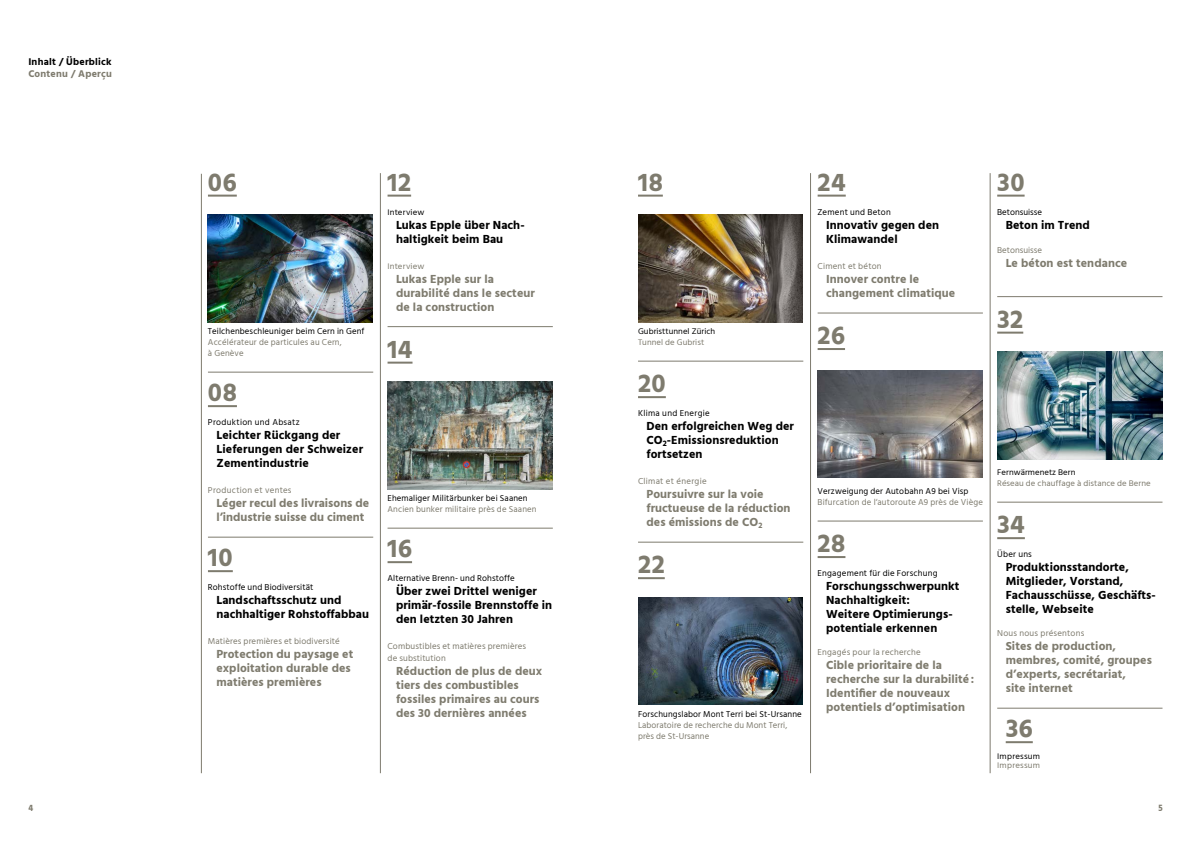
<style>
.page{position:relative;width:1191px;height:842px;background:#fff}
.page>*{position:absolute;margin:0;border:0;box-sizing:border-box;transform-origin:0 0}
.t1{font:700 26px "Hind Siliguri";letter-spacing:.025em;color:#7e7b6e}
.t2{font:700 12px/14px "Hind Siliguri";letter-spacing:.005em;color:#7e7b6e}
.t3{font:700 12px/14px "Hind Siliguri";letter-spacing:.005em;color:#000}
.t4{font:700 10px "Hind Siliguri";letter-spacing:.025em;color:#000}
.t5{font:700 10px "Hind Siliguri";letter-spacing:.02em;color:#7e7b6e}
.t6{font:700 9.4px "Hind Siliguri";color:#7e7b6e;scale:.91 1}
.t7{font:8.8px/11px "Hind Siliguri";letter-spacing:.015em;color:#7e7b6e}
.t8{font:8.8px "Hind Siliguri";letter-spacing:.015em;color:#000}
.t9{font:8.8px "Hind Siliguri";letter-spacing:.035em;color:#000}
.t10{font:8.8px "Hind Siliguri";letter-spacing:.035em;color:#7e7b6e}
.t11{font:8.4px "Hind Siliguri";letter-spacing:.005em;color:#7e7b6e;scale:1.04 1}
.t12{font:8.4px "Hind Siliguri";letter-spacing:.005em;color:#000;scale:1.04 1}
.t13{font:8.4px "Hind Siliguri";letter-spacing:.005em;color:#000;scale:1.05 1}
.t14{font:8.4px "Hind Siliguri";letter-spacing:.005em;color:#7e7b6e;scale:1.05 1}
.t15{font:8.4px "Hind Siliguri";letter-spacing:.025em;color:#000;scale:1.05 1}
.t16{font:8.4px "Hind Siliguri";letter-spacing:.025em;color:#7e7b6e;scale:1.05 1}
</style>
<div class="page">
<hr style="left:201px;top:174px;width:1px;height:599px;background:#7e7b6e">
<hr style="left:380px;top:173px;width:1px;height:600px;background:#7e7b6e">
<hr style="left:810px;top:173px;width:1px;height:600px;background:#7e7b6e">
<hr style="left:990px;top:173px;width:1px;height:600px;background:#7e7b6e">
<hr style="left:208px;top:195px;width:29px;height:2px;background:#7e7b6e">
<hr style="left:208px;top:372px;width:165px;height:1px;background:#7e7b6e">
<hr style="left:208px;top:405px;width:29px;height:2px;background:#7e7b6e">
<hr style="left:208px;top:537px;width:165px;height:1px;background:#7e7b6e">
<hr style="left:208px;top:570px;width:25px;height:2px;background:#7e7b6e">
<img style="left:208px;top:215px;width:165px;height:107px">
<hr style="left:387px;top:195px;width:24px;height:2px;background:#7e7b6e">
<hr style="left:387px;top:326px;width:166px;height:1px;background:#7e7b6e">
<hr style="left:387px;top:362px;width:25px;height:2px;background:#7e7b6e">
<hr style="left:387px;top:528px;width:166px;height:1px;background:#7e7b6e">
<hr style="left:387px;top:561px;width:25px;height:2px;background:#7e7b6e">
<img style="left:387px;top:382px;width:165px;height:107px">
<hr style="left:638px;top:195px;width:25px;height:2px;background:#7e7b6e">
<hr style="left:638px;top:361px;width:165px;height:1px;background:#7e7b6e">
<hr style="left:638px;top:396px;width:28px;height:2px;background:#7e7b6e">
<hr style="left:638px;top:542px;width:165px;height:1px;background:#7e7b6e">
<hr style="left:638px;top:577px;width:27px;height:2px;background:#7e7b6e">
<img style="left:638px;top:215px;width:165px;height:107px">
<img style="left:638px;top:597px;width:165px;height:107px">
<hr style="left:817px;top:195px;width:28px;height:2px;background:#7e7b6e">
<hr style="left:817px;top:313px;width:166px;height:1px;background:#7e7b6e">
<hr style="left:817px;top:348px;width:28px;height:2px;background:#7e7b6e">
<hr style="left:817px;top:521px;width:166px;height:1px;background:#7e7b6e">
<hr style="left:817px;top:556px;width:28px;height:2px;background:#7e7b6e">
<img style="left:817px;top:371px;width:165px;height:107px">
<hr style="left:997px;top:195px;width:27px;height:2px;background:#7e7b6e">
<hr style="left:997px;top:296px;width:165px;height:1px;background:#7e7b6e">
<hr style="left:997px;top:332px;width:26px;height:2px;background:#7e7b6e">
<hr style="left:997px;top:502px;width:165px;height:1px;background:#7e7b6e">
<hr style="left:997px;top:537px;width:27px;height:2px;background:#7e7b6e">
<hr style="left:997px;top:708px;width:165px;height:1px;background:#7e7b6e">
<hr style="left:1005px;top:741px;width:27px;height:2px;background:#7e7b6e">
<img style="left:997px;top:352px;width:165px;height:107px">
<p class="t4" style="left:28px;top:54px;width:85px">Inhalt / Überblick</p>
<p class="t5" style="left:28px;top:66px;width:85px">Contenu / Aperçu</p>
<h1 class="t1" style="left:208px;top:162px;width:30px">06</h1>
<p class="t8" style="left:208px;top:325px;width:158px">Teilchenbeschleuniger beim Cern in Genf</p>
<p class="t7" style="left:208px;top:337px;width:135px">Accélérateur de particules au Cern, à Genève</p>
<h1 class="t1" style="left:208px;top:372px;width:30px">08</h1>
<p class="t9" style="left:208px;top:416px;width:93px">Produktion und Absatz</p>
<p class="t3" style="left:216px;top:428px;width:148px">Leichter Rückgang der<br>Lieferungen der Schweizer<br>Zementindustrie</p>
<p class="t10" style="left:208px;top:484px;width:85px">Production et ventes</p>
<p class="t2" style="left:216px;top:496px;width:154px">Léger recul des livraisons de l’industrie suisse du ciment</p>
<h1 class="t1" style="left:208px;top:537px;width:26px">10</h1>
<p class="t8" style="left:208px;top:581px;width:107px">Rohstoffe und Biodiversität</p>
<p class="t3" style="left:216px;top:593px;width:154px">Landschaftsschutz und nachhaltiger Rohstoffabbau</p>
<p class="t7" style="left:208px;top:636px;width:133px">Matières premières et biodiversité</p>
<p class="t2" style="left:216px;top:647px;width:138px">Protection du paysage et exploitation durable des matières premières</p>
<h1 class="t1" style="left:387px;top:162px;width:25px">12</h1>
<p class="t13" style="left:387px;top:206px;width:37px">Interview</p>
<p class="t3" style="left:396px;top:218px;width:130px">Lukas Epple über Nach&shy;haltigkeit beim Bau</p>
<p class="t14" style="left:387px;top:260px;width:37px">Interview</p>
<p class="t2" style="left:396px;top:272px;width:140px">Lukas Epple sur la durabilité dans le secteur de la construction</p>
<h1 class="t1" style="left:387px;top:329px;width:26px">14</h1>
<p class="t8" style="left:387px;top:492px;width:142px">Ehemaliger Militärbunker bei Saanen</p>
<p class="t7" style="left:387px;top:504px;width:150px">Ancien bunker militaire près de Saanen</p>
<h1 class="t1" style="left:387px;top:528px;width:26px">16</h1>
<p class="t8" style="left:387px;top:572px;width:129px">Alternative Brenn- und Rohstoffe</p>
<p class="t3" style="left:396px;top:584px;width:158px">Über zwei Drittel weniger primär-fossile Brennstoffe in den letzten 30 Jahren</p>
<p class="t7" style="left:387px;top:641px;width:140px;line-height:12px">Combustibles et matières premières de substitution</p>
<p class="t2" style="left:396px;top:664px;width:148px">Réduction de plus de deux tiers des combustibles fossiles primaires au cours des 30 dernières années</p>
<h1 class="t1" style="left:638px;top:162px;width:26px">18</h1>
<p class="t12" style="left:638px;top:325px;width:76px">Gubristtunnel Zürich</p>
<p class="t11" style="left:638px;top:336px;width:65px">Tunnel de Gubrist</p>
<h1 class="t1" style="left:638px;top:363px;width:29px">20</h1>
<p class="t9" style="left:638px;top:407px;width:73px">Klima und Energie</p>
<p class="t3" style="left:646px;top:419px;width:149px">Den erfolgreichen Weg der<br>CO<sub>2</sub>-Emissionsreduktion fortsetzen</p>
<p class="t10" style="left:638px;top:475px;width:70px">Climat et énergie</p>
<p class="t2" style="left:646px;top:487px;width:145px">Poursuivre sur la voie fructueuse de la réduction des émissions de CO<sub>2</sub></p>
<h1 class="t1" style="left:638px;top:544px;width:28px">22</h1>
<p class="t8" style="left:638px;top:708px;width:165px">Forschungslabor Mont Terri bei St-Ursanne</p>
<p class="t7" style="left:638px;top:720px;width:151px">Laboratoire de recherche du Mont Terri, près de St-Ursanne</p>
<h1 class="t1" style="left:817px;top:162px;width:30px">24</h1>
<p class="t8" style="left:817px;top:206px;width:75px">Zement und Beton</p>
<p class="t3" style="left:826px;top:218px;width:114px">Innovativ gegen den<br>Klimawandel</p>
<p class="t7" style="left:817px;top:261px;width:66px">Ciment et béton</p>
<p class="t2" style="left:826px;top:272px;width:131px">Innover contre le changement climatique</p>
<h1 class="t1" style="left:817px;top:315px;width:29px">26</h1>
<h1 class="t1" style="left:997px;top:162px;width:29px">30</h1>
<p class="t8" style="left:997px;top:206px;width:46px">Betonsuisse</p>
<p class="t3" style="left:1005px;top:218px;width:86px">Beton im Trend</p>
<p class="t7" style="left:997px;top:245px;width:46px">Betonsuisse</p>
<p class="t2" style="left:1005px;top:256px;width:123px">Le béton est tendance</p>
<h1 class="t1" style="left:997px;top:299px;width:28px">32</h1>
<p class="t8" style="left:817px;top:485px;width:152px">Verzweigung der Autobahn A9 bei Visp</p>
<p class="t7" style="left:817px;top:497px;width:167px">Bifurcation de l‘autoroute A9 près de Viège</p>
<h1 class="t1" style="left:817px;top:523px;width:29px">28</h1>
<p class="t8" style="left:817px;top:567px;width:122px">Engagement für die Forschung</p>
<p class="t3" style="left:826px;top:579px;width:135px">Forschungsschwerpunkt<br>Nachhaltigkeit:<br>Weitere Optimierungs&shy;potentiale erkennen</p>
<p class="t7" style="left:817px;top:647px;width:105px">Engagés pour la recherche</p>
<p class="t2" style="left:826px;top:658px;width:150px">Cible prioritaire de la recherche sur la durabilité :<br>Identifier de nouveaux potentiels d’optimisation</p>
<p class="t12" style="left:997px;top:466px;width:77px">Fernwärmenetz Bern</p>
<p class="t11" style="left:997px;top:477px;width:149px">Réseau de chauffage à distance de Berne</p>
<h1 class="t1" style="left:997px;top:504px;width:29px">34</h1>
<p class="t8" style="left:997px;top:548px;width:36px">Über uns</p>
<p class="t3" style="left:1005px;top:560px;width:152px">Produktionsstandorte,<br>Mitglieder, Vorstand,<br>Fachausschüsse, Geschäfts&shy;stelle, Webseite</p>
<p class="t7" style="left:997px;top:628px;width:89px">Nous nous présentons</p>
<p class="t2" style="left:1005px;top:639px;width:148px">Sites de production, membres, comité, groupes d’experts, secrétariat,<br>site internet</p>
<h1 class="t1" style="left:1005px;top:708px;width:29px">36</h1>
<p class="t15" style="left:997px;top:750px;width:42px">Impressum</p>
<p class="t16" style="left:997px;top:759px;width:42px">Impressum</p>
<p class="t6" style="left:28px;top:800px;width:7px">4</p>
<p class="t6" style="left:1158px;top:800px;width:6px">5</p>
</div>
